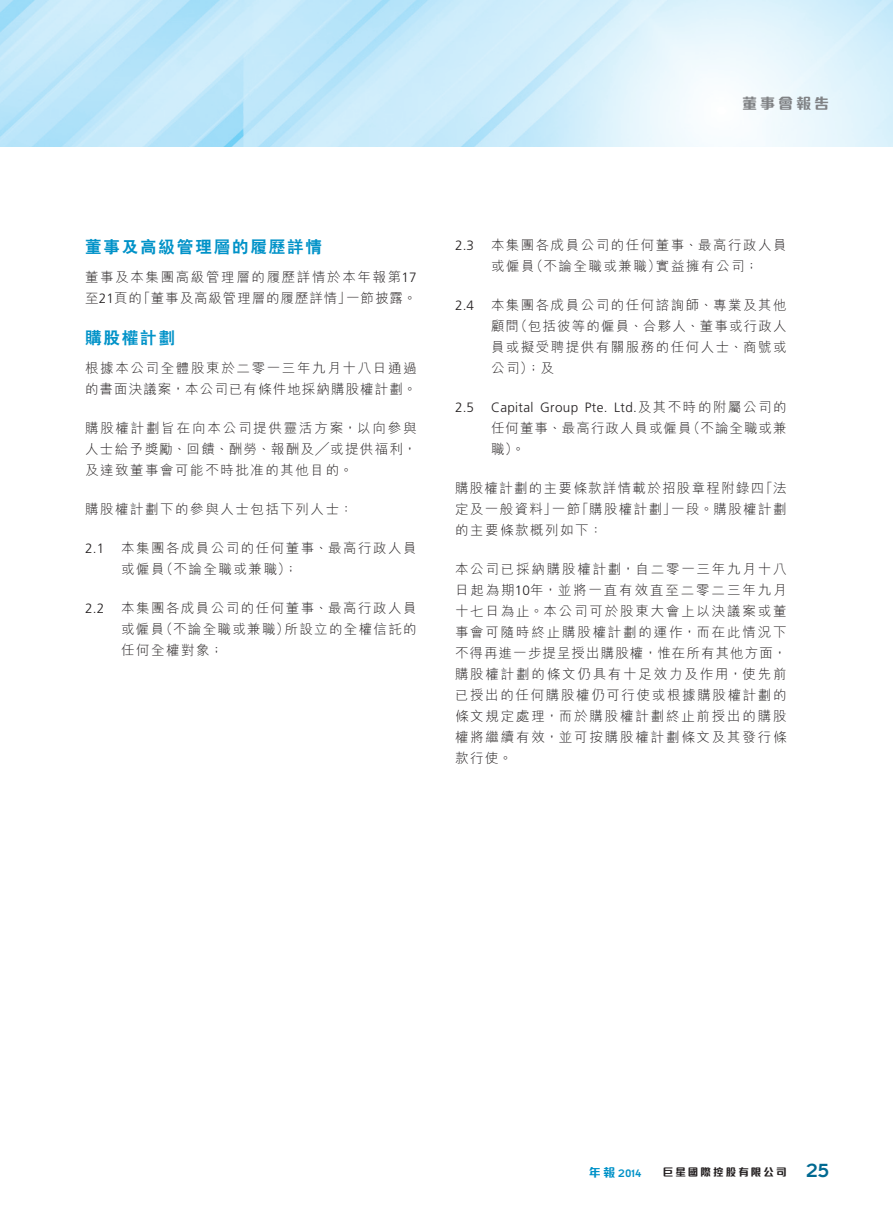
<style>
.page{position:relative;width:893px;height:1212px;background:#fff}
.page>*{position:absolute;margin:0;border:0;box-sizing:border-box;transform-origin:0 0}
._03_H1{font:800 16.5px "C Hei 2 HK";letter-spacing:.115em;color:#0092c8}
.t1{font:800 15px "M Elle HK";letter-spacing:.2em;color:#808285}
._11_P0{font:300 13.5px/21px "M Hei HK";letter-spacing:.115em;color:#231f20;text-align:justify}
._07_IN0{font:300 13.5px/21px "M Hei HK";letter-spacing:.11em;color:#231f20;text-align:justify}
.t2{font:12px "Insignia LT Std";color:#0092c8}
.t3{font:800 10.5px "M Elle HK";letter-spacing:.2em;color:#231f20}
.s1{font-family:"Frutiger LT Std"}
.s2{font-family:"M Elle HK";font-weight:800}
.s3{font-family:"Insignia LT Std";font-weight:400;font-size:21px;color:#006991}
</style>
<div class="page">
<img style="left:0;top:0;width:893px;height:147px">
<p class="t1" style="left:742px;top:92px;width:89px">董事會報告</p>
<p class="_03_H1" style="left:85px;top:236px;width:239px">董事及高級管理層的履歷詳情</p>
<p class="_11_P0" style="left:85px;top:266px;width:333px">董事及本集團高級管理層的履歷詳情於本年報第<span class="s1">17</span>至<span class="s1">21</span>頁的「董事及高級管理層的履歷詳情」一節披露。</p>
<p class="_03_H1" style="left:85px;top:327px;width:92px">購股權計劃</p>
<p class="_11_P0" style="left:85px;top:357px;width:333px">根據本公司全體股東於二零一三年九月十八日通過的書面決議案，本公司已有條件地採納購股權計劃。</p>
<p class="_11_P0" style="left:85px;top:417px;width:333px">購股權計劃旨在向本公司提供靈活方案，以向參與人士給予獎勵、回饋、酬勞、報酬及╱或提供福利，及達致董事會可能不時批准的其他目的。</p>
<p class="_11_P0" style="left:85px;top:498px;width:269px">購股權計劃下的參與人士包括下列人士：</p>
<p class="_07_IN0" style="left:121px;top:537px;width:297px;text-indent:-36px"><span class="s1">2.1</span> 本集團各成員公司的任何董事、最高行政人員或僱員（不論全職或兼職）；</p>
<p class="_07_IN0" style="left:121px;top:597px;width:297px;text-indent:-36px"><span class="s1">2.2</span> 本集團各成員公司的任何董事、最高行政人員或僱員（不論全職或兼職）所設立的全權信託的任何全權對象；</p>
<p class="_07_IN0" style="left:455px;top:234px;width:333px;text-align:center"><span class="s1">2.3</span> 本集團各成員公司的任何董事、最高行政人員或僱員（不論全職或兼職）實益擁有公司；</p>
<p class="_07_IN0" style="left:491px;top:294px;width:297px;text-indent:-36px"><span class="s1">2.4</span> 本集團各成員公司的任何諮詢師、專業及其他顧問（包括彼等的僱員、合夥人、董事或行政人員或擬受聘提供有關服務的任何人士、商號或公司）；及</p>
<p class="_07_IN0" style="left:491px;top:396px;width:297px;text-indent:-36px"><span class="s1">2.5 Capital Group Pte. Ltd.</span>及其不時的附屬公司的任何董事、最高行政人員或僱員（不論全職或兼職）。</p>
<p class="_11_P0" style="left:455px;top:477px;width:333px">購股權計劃的主要條款詳情載於招股章程附錄四「法定及一般資料」一節「購股權計劃」一段。購股權計劃的主要條款概列如下：</p>
<p class="_11_P0" style="left:455px;top:558px;width:333px">本公司已採納購股權計劃，自二零一三年九月十八日起為期<span class="s1">10</span>年，並將一直有效直至二零二三年九月十七日為止。本公司可於股東大會上以決議案或董事會可隨時終止購股權計劃的運作，而在此情況下不得再進一步提呈授出購股權，惟在所有其他方面，購股權計劃的條文仍具有十足效力及作用，使先前已授出的任何購股權仍可行使或根據購股權計劃的條文規定處理，而於購股權計劃終止前授出的購股權將繼續有效，並可按購股權計劃條文及其發行條款行使。</p>
<p class="t2" style="left:589px;top:1167px;width:54px"><span class="s2">年報</span> 2014</p>
<p class="t3" style="left:663px;top:1164px;width:168px">巨星國際控股有限公司 <span class="s3">25</span></p>
</div>
